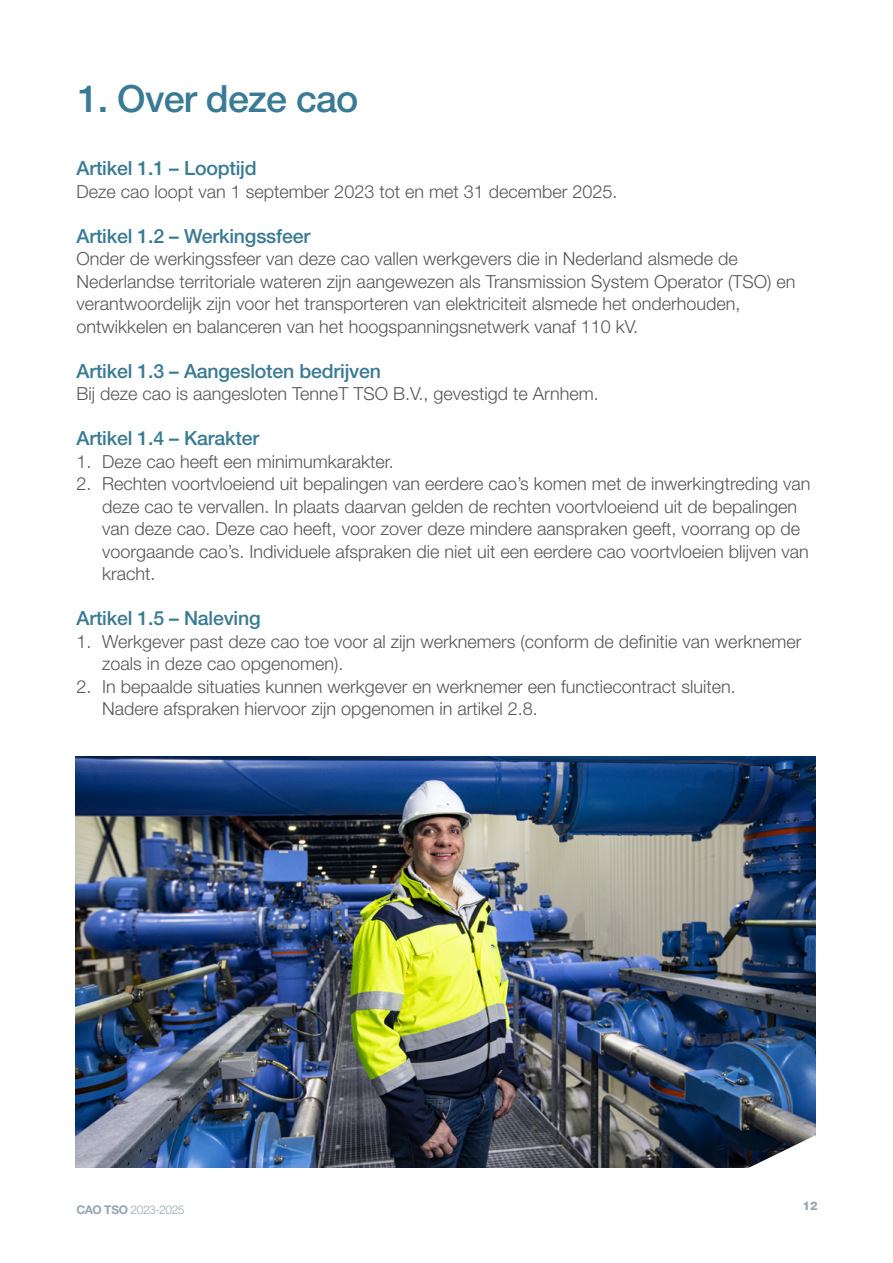
<style>
.page{position:relative;width:893px;height:1263px;background:#fff}
.page>*{position:absolute;margin:0;border:0;box-sizing:border-box;transform-origin:0 0}
.t1{font:500 37.5px "Helvetica Neue LT Pro";letter-spacing:-.02em;color:#397a94}
.t2{font:500 19.5px "Helvetica Neue LT Pro";letter-spacing:-.01em;color:#397a94}
.t3{font:300 18px/22.5px "Helvetica Neue LT Pro";color:#575756}
.t4{font:300 12px "Helvetica Neue LT Pro";letter-spacing:-.04em;color:#95a6b0}
.t5{font:800 12px "Helvetica Neue LT Pro";color:#95a6b0}
.s1{font-weight:700}
</style>
<div class="page">
<img style="left:76px;top:756px;width:739px;height:411px">
<svg style="left:742px;top:1135px;width:74px;height:33px"></svg>
<h1 class="t1" style="left:78px;top:76px;width:282px">1. Over deze cao</h1>
<p class="t2" style="left:77px;top:156px;width:182px">Artikel 1.1 – Looptijd</p>
<p class="t3" style="left:77px;top:180px;width:542px">Deze cao loopt van 1 september 2023 tot en met 31 december 2025.</p>
<p class="t2" style="left:77px;top:224px;width:235px">Artikel 1.2 – Werkingssfeer</p>
<p class="t3" style="left:77px;top:247px;width:720px">Onder de werkingssfeer van deze cao vallen werkgevers die in Nederland alsmede de Nederlandse territoriale wateren zijn aangewezen als Transmission System Operator (TSO) en verantwoordelijk zijn voor het transporteren van elektriciteit alsmede het onderhouden, ontwikkelen en balanceren van het hoogspanningsnetwerk vanaf 110 kV.</p>
<p class="t2" style="left:77px;top:359px;width:306px">Artikel 1.3 – Aangesloten bedrijven</p>
<p class="t3" style="left:77px;top:382px;width:524px">Bij deze cao is aangesloten TenneT TSO B.V., gevestigd te Arnhem.</p>
<p class="t2" style="left:77px;top:426px;width:184px">Artikel 1.4 – Karakter</p>
<p class="t3" style="left:77px;top:450px;width:319px">1. Deze cao heeft een minimumkarakter.</p>
<p class="t3" style="left:102px;top:472px;width:710px;text-indent:-26px">2. Rechten voortvloeiend uit bepalingen van eerdere cao’s komen met de inwerkingtreding van deze cao te vervallen. In plaats daarvan gelden de rechten voortvloeiend uit de bepalingen van deze cao. Deze cao heeft, voor zover deze mindere aanspraken geeft, voorrang op de voorgaande cao’s. Individuele afspraken die niet uit een eerdere cao voortvloeien blijven van kracht.</p>
<p class="t2" style="left:77px;top:606px;width:186px">Artikel 1.5 – Naleving</p>
<p class="t3" style="left:102px;top:630px;width:701px;text-indent:-26px">1. Werkgever past deze cao toe voor al zijn werknemers (conform de definitie van werknemer zoals in deze cao opgenomen).</p>
<p class="t3" style="left:102px;top:675px;width:635px;text-indent:-26px">2. In bepaalde situaties kunnen werkgever en werknemer een functiecontract sluiten.<br>Nadere afspraken hiervoor zijn opgenomen in artikel 2.8.</p>
<p class="t4" style="left:77px;top:1202px;width:109px"><span class="s1">CAO TSO</span> 2023-2025</p>
<p class="t5" style="left:802px;top:1199px;width:17px">12</p>
</div>
